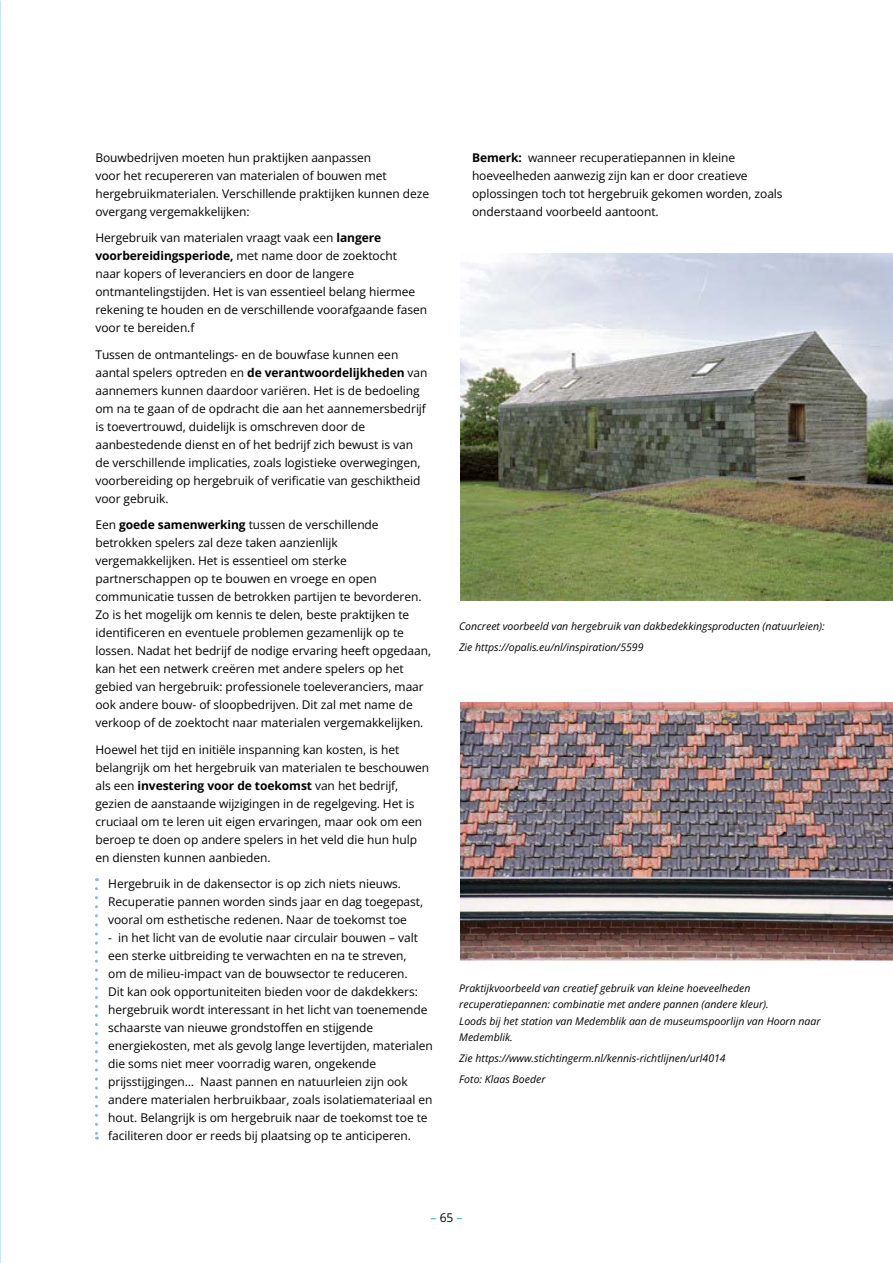
<style>
.page{position:relative;width:893px;height:1263px;background:#fff}
.page>*{position:absolute;margin:0;border:0;box-sizing:border-box;transform-origin:0 0}
.t1{font:12px/18px "Open Sans";letter-spacing:-.005em;color:#000}
.t2{font:12px "Open Sans";color:#169fdb}
.t3{font:italic 10.5px/16.5px "Open Sans";color:#000}
.s1{font-weight:700}
.s2{color:#000}
</style>
<div class="page">
<img style="left:0;top:0;width:1px;height:1263px">
<img style="left:461px;top:253px;width:432px;height:347px">
<img style="left:461px;top:702px;width:432px;height:259px">
<svg style="left:95px;top:888px;width:3px;height:252px"></svg>
<p class="t1" style="left:95px;top:148px;width:335px">Bouwbedrijven moeten hun praktijken aanpassen<br>voor het recupereren van materialen of bouwen met hergebruikmaterialen. Verschillende praktijken kunnen deze overgang vergemakkelijken:</p>
<p class="t1" style="left:95px;top:228px;width:333px">Hergebruik van materialen vraagt vaak een <span class="s1">langere voorbereidingsperiode,</span> met name door de zoektocht<br>naar kopers of leveranciers en door de langere ontmantelingstijden. Het is van essentieel belang hiermee rekening te houden en de verschillende voorafgaande fasen voor te bereiden.f</p>
<p class="t1" style="left:95px;top:345px;width:334px">Tussen de ontmantelings- en de bouwfase kunnen een aantal spelers optreden en <span class="s1">de verantwoordelijkheden</span> van aannemers kunnen daardoor variëren. Het is de bedoeling om na te gaan of de opdracht die aan het aannemersbedrijf is toevertrouwd, duidelijk is omschreven door de aanbestedende dienst en of het bedrijf zich bewust is van de verschillende implicaties, zoals logistieke overwegingen, voorbereiding op hergebruik of verificatie van geschiktheid voor gebruik.</p>
<p class="t1" style="left:95px;top:516px;width:337px">Een <span class="s1">goede samenwerking</span> tussen de verschillende betrokken spelers zal deze taken aanzienlijk vergemakkelijken. Het is essentieel om sterke partnerschappen op te bouwen en vroege en open communicatie tussen de betrokken partijen te bevorderen.<br>Zo is het mogelijk om kennis te delen, beste praktijken te identificeren en eventuele problemen gezamenlijk op te lossen. Nadat het bedrijf de nodige ervaring heeft opgedaan, kan het een netwerk creëren met andere spelers op het gebied van hergebruik: professionele toeleveranciers, maar ook andere bouw- of sloopbedrijven. Dit zal met name de verkoop of de zoektocht naar materialen vergemakkelijken.</p>
<p class="t1" style="left:95px;top:740px;width:335px">Hoewel het tijd en initiële inspanning kan kosten, is het belangrijk om het hergebruik van materialen te beschouwen als een <span class="s1">investering voor de toekomst</span> van het bedrijf, gezien de aanstaande wijzigingen in de regelgeving. Het is cruciaal om te leren uit eigen ervaringen, maar ook om een beroep te doen op andere spelers in het veld die hun hulp en diensten kunnen aanbieden.</p>
<p class="t1" style="left:108px;top:875px;width:316px">Hergebruik in de dakensector is op zich niets nieuws.<br>Recuperatie pannen worden sinds jaar en dag toegepast, vooral om esthetische redenen. Naar de toekomst toe</p>
<p class="t1" style="left:108px;top:929px;width:326px">- in het licht van de evolutie naar circulair bouwen – valt een sterke uitbreiding te verwachten en na te streven,<br>om de milieu-impact van de bouwsector te reduceren.<br>Dit kan ook opportuniteiten bieden voor de dakdekkers: hergebruik wordt interessant in het licht van toenemende schaarste van nieuwe grondstoffen en stijgende energiekosten, met als gevolg lange levertijden, materialen die soms niet meer voorradig waren, ongekende prijsstijgingen… Naast pannen en natuurleien zijn ook andere materialen herbruikbaar, zoals isolatiemateriaal en hout. Belangrijk is om hergebruik naar de toekomst toe te faciliteren door er reeds bij plaatsing op te anticiperen.</p>
<p class="t1" style="left:472px;top:148px;width:312px"><span class="s1">Bemerk:</span> wanneer recuperatiepannen in kleine hoeveelheden aanwezig zijn kan er door creatieve oplossingen toch tot hergebruik gekomen worden, zoals onderstaand voorbeeld aantoont.</p>
<p class="t3" style="left:459px;top:615px;width:367px;line-height:20.7px">Concreet voorbeeld van hergebruik van dakbedekkingsproducten (natuurleien):<br>Zie https://opalis.eu/nl/inspiration/5599</p>
<p class="t3" style="left:459px;top:979px;width:363px">Praktijkvoorbeeld van creatief gebruik van kleine hoeveelheden recuperatiepannen: combinatie met andere pannen (andere kleur).<br>Loods bij het station van Medemblik aan de museumspoorlijn van Hoorn naar Medemblik.</p>
<p class="t3" style="left:459px;top:1048px;width:268px;line-height:20.7px">Zie https://www.stichtingerm.nl/kennis-richtlijnen/url4014<br>Foto: Klaas Boeder</p>
<p class="t2" style="left:431px;top:1209px;width:33px">– <span class="s2">65</span> –</p>
</div>
